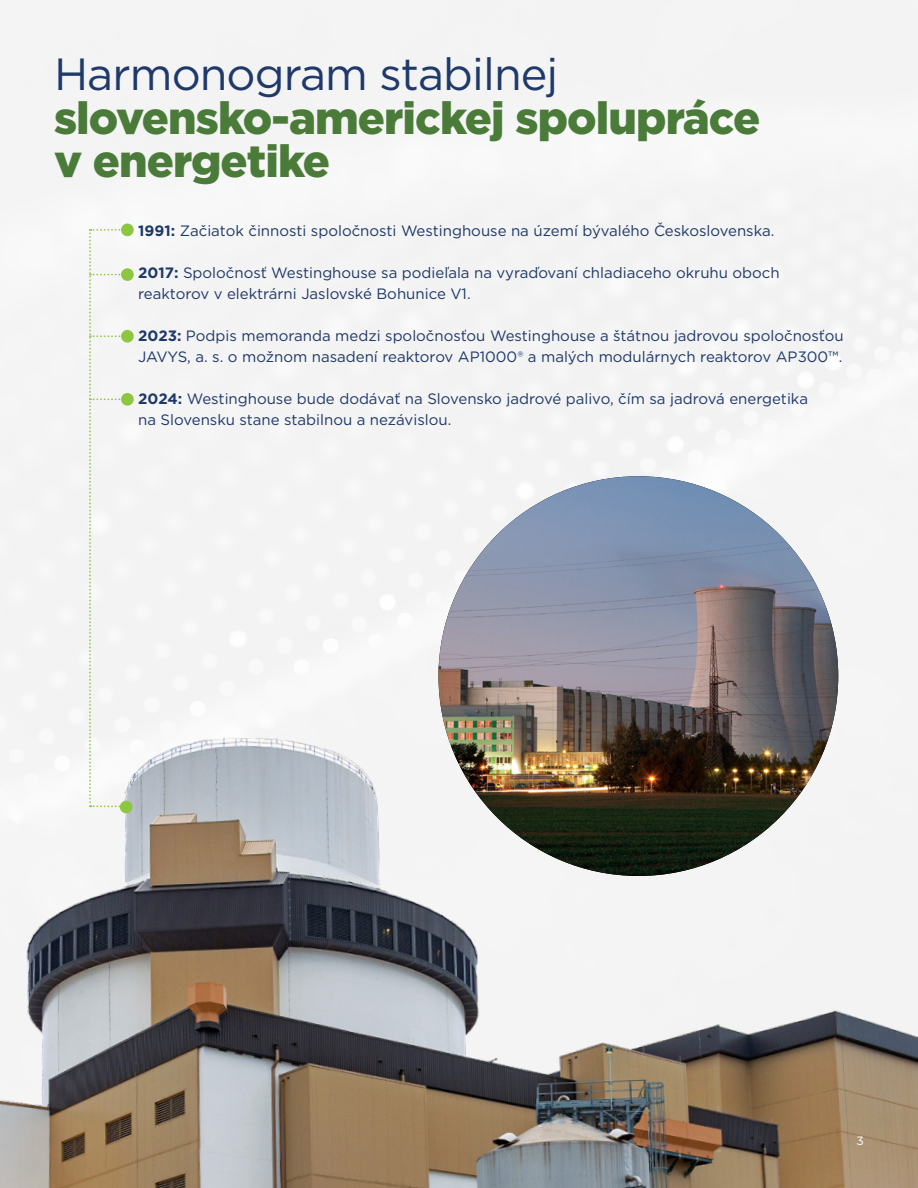
<style>
.page{position:relative;width:918px;height:1188px;background:#fff}
.page>*{position:absolute;margin:0;border:0;box-sizing:border-box;transform-origin:0 0}
.t1{font:900 45px/43.5px "Gotham";letter-spacing:-.02em;color:#4a7b39}
.t2{font:45px "Gotham";letter-spacing:-.02em;color:#1e396a}
.t3{font:15px/21px "Gotham";color:#1e3868}
.t4{font:12px "Gotham";color:#fff}
.s1{font-weight:700}
</style>
<div class="page">
<div style="left:0;top:0;width:918px;height:682px;background:#f4f4f4"></div>
<img style="left:0;top:682px;width:918px;height:506px">
<img style="left:438px;top:476px;width:400px;height:400px;border-radius:200px">
<div style="left:89px;top:229px;width:37px;height:578px;background:#f4f4f4"></div>
<div style="left:121px;top:224px;width:13px;height:12px;background:#8dc640;border-radius:50%"></div>
<div style="left:121px;top:268px;width:13px;height:13px;background:#8dc640;border-radius:50%"></div>
<div style="left:121px;top:330px;width:13px;height:13px;background:#8dc640;border-radius:50%"></div>
<div style="left:121px;top:393px;width:13px;height:13px;background:#8dc640;border-radius:50%"></div>
<div style="left:120px;top:801px;width:13px;height:12px;background:#8dc640;border-radius:50%"></div>
<h1 class="t2" style="left:54px;top:45px;width:506px">Harmonogram stabilnej</h1>
<h1 class="t1" style="left:54px;top:95px;width:708px">slovensko-americkej spolupráce v energetike</h1>
<p class="t3" style="left:138px;top:219px;width:638px"><span class="s1">1991:</span> Začiatok činnosti spoločnosti Westinghouse na území bývalého Československa.</p>
<p class="t3" style="left:138px;top:261px;width:643px"><span class="s1">2017:</span> Spoločnosť Westinghouse sa podieľala na vyraďovaní chladiaceho okruhu oboch reaktorov v elektrárni Jaslovské Bohunice V1.</p>
<p class="t3" style="left:138px;top:324px;width:707px"><span class="s1">2023:</span> Podpis memoranda medzi spoločnosťou Westinghouse a štátnou jadrovou spoločnosťou<br>JAVYS, a. s. o možnom nasadení reaktorov AP1000® a malých modulárnych reaktorov AP300™.</p>
<p class="t3" style="left:138px;top:387px;width:671px"><span class="s1">2024:</span> Westinghouse bude dodávať na Slovensko jadrové palivo, čím sa jadrová energetika na Slovensku stane stabilnou a nezávislou.</p>
<p class="t4" style="left:857px;top:1133px;width:9px">3</p>
</div>
